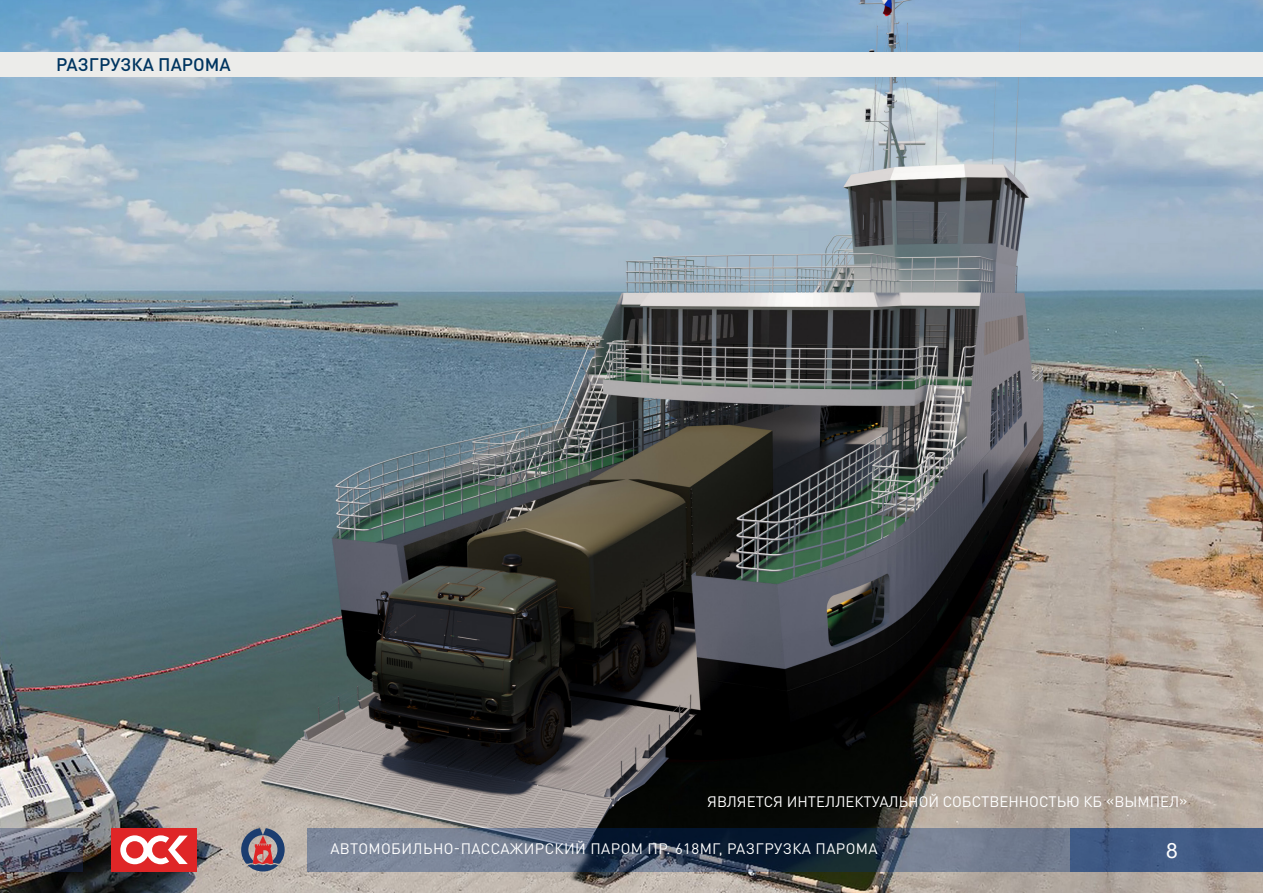
<style>
.page{position:relative;width:1263px;height:893px;background:#fff}
.page>*{position:absolute;margin:0;border:0;box-sizing:border-box;transform-origin:0 0}
.t1{font:21px "Arial";color:#fff}
.t2{font:500 18px "DIN Pro";color:#003560}
.t3{font:15px "DIN Pro";letter-spacing:.025em;color:#fff}
.t4{font:15px "DIN Pro";letter-spacing:.005em;color:#fff}
</style>
<div class="page">
<img style="left:0;top:0;width:1263px;height:893px">
<svg style="left:0;top:828px;width:82px;height:43px;background:#656979"></svg>
<svg style="left:307px;top:828px;width:764px;height:43px;background:#505d71"></svg>
<div style="left:1071px;top:828px;width:192px;height:43px;background:#405b85"></div>
<svg style="left:241px;top:828px;width:44px;height:43px;background:#827080"></svg>
<div style="left:111px;top:828px;width:85px;height:43px;background:#df2627"></div>
<svg style="left:120px;top:835px;width:68px;height:29px"></svg>
<div style="left:0;top:53px;width:1263px;height:24px;background:#ececea"></div>
<p class="t2" style="left:56px;top:52px;width:176px">РАЗГРУЗКА ПАРОМА</p>
<p class="t4" style="left:707px;top:791px;width:482px">ЯВЛЯЕТСЯ ИНТЕЛЛЕКТУАЛЬНОЙ СОБСТВЕННОСТЬЮ КБ «ВЫМПЕЛ»</p>
<h1 class="t1" style="left:1166px;top:836px;width:13px">8</h1>
<p class="t3" style="left:330px;top:839px;width:549px">АВТОМОБИЛЬНО-ПАССАЖИРСКИЙ ПАРОМ ПР. 618МГ, РАЗГРУЗКА ПАРОМА</p>
</div>
